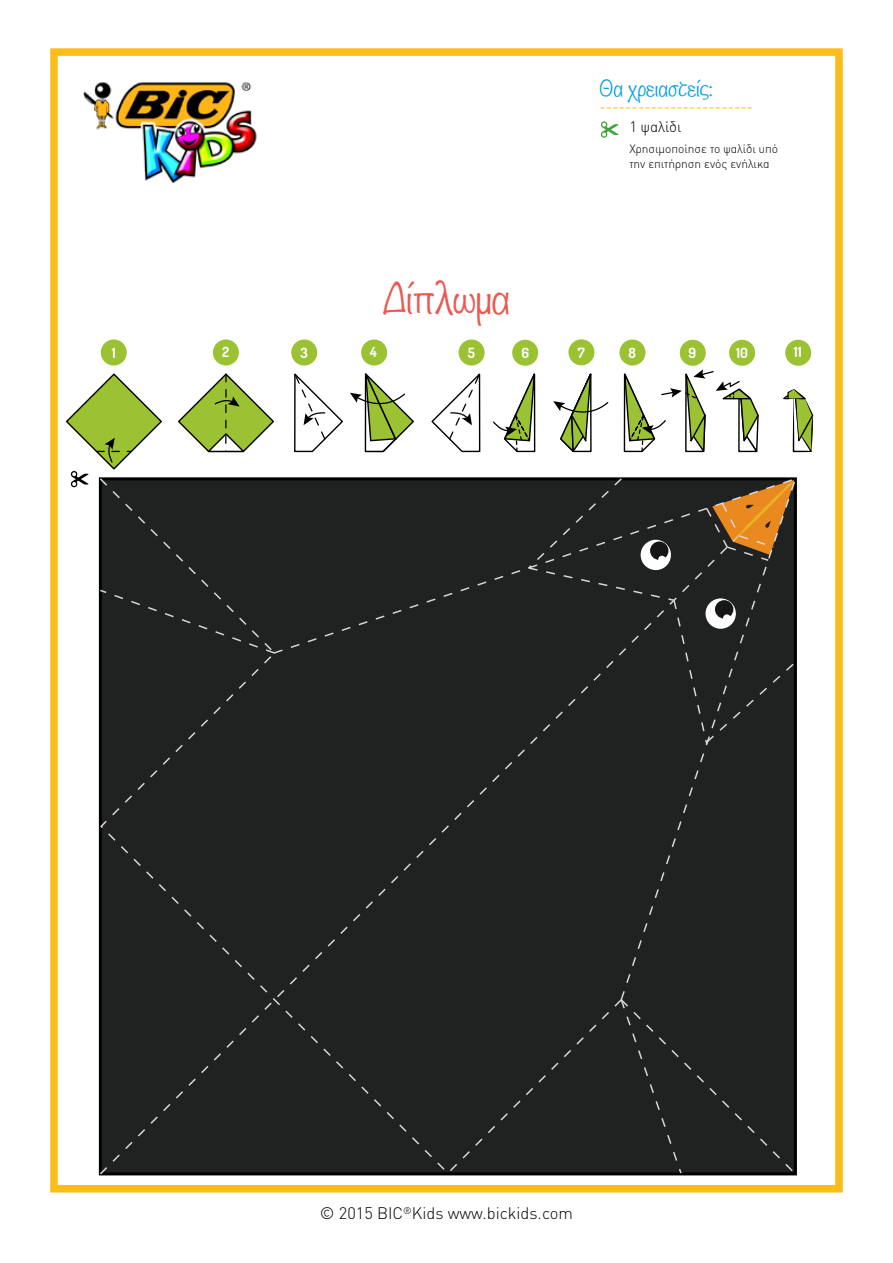
<style>
.page{position:relative;width:893px;height:1263px;background:#fff}
.page>*{position:absolute;margin:0;border:0;box-sizing:border-box;transform-origin:0 0}
.t1{font:300 37.5px "Noteworthy";color:#eb5850}
.t2{font:300 19.5px "Noteworthy";color:#009fe3}
.t3{font:18px "Minion Pro";color:#fcbd1b}
.t4{font:300 16.5px "DIN Pro";color:#000}
.t5{font:300 15px "DIN Pro";color:#000}
.t6{font:700 14.1px "Dosis";color:#fff}
.t7{font:300 12px/14.4px "DIN Pro";color:#000}
</style>
<div class="page">
<div style="left:50px;top:48px;width:793px;height:1144px;border:8px solid #fcbd1b"></div>
<img style="left:83px;top:82px;width:174px;height:101px">
<svg style="left:600px;top:121px;width:19px;height:17px"></svg>
<div style="left:680px;top:340px;width:26px;height:26px;background:#9bc233;border-radius:50%"></div>
<div style="left:729px;top:340px;width:26px;height:26px;background:#9bc233;border-radius:50%"></div>
<div style="left:101px;top:339px;width:26px;height:26px;background:#9bc233;border-radius:50%"></div>
<div style="left:213px;top:339px;width:26px;height:26px;background:#9bc233;border-radius:50%"></div>
<div style="left:291px;top:339px;width:26px;height:26px;background:#9bc233;border-radius:50%"></div>
<div style="left:361px;top:339px;width:26px;height:26px;background:#9bc233;border-radius:50%"></div>
<div style="left:459px;top:339px;width:26px;height:26px;background:#9bc233;border-radius:50%"></div>
<div style="left:512px;top:340px;width:26px;height:26px;background:#9bc233;border-radius:50%"></div>
<svg style="left:568px;top:339px;width:26px;height:26px"></svg>
<div style="left:619px;top:339px;width:26px;height:26px;background:#9bc233;border-radius:50%"></div>
<div style="left:785px;top:340px;width:26px;height:26px;background:#9bc233;border-radius:50%"></div>
<svg style="left:350px;top:373px;width:64px;height:80px"></svg>
<svg style="left:553px;top:341px;width:56px;height:112px"></svg>
<svg style="left:783px;top:389px;width:30px;height:63px"></svg>
<svg style="left:294px;top:373px;width:49px;height:80px"></svg>
<svg style="left:431px;top:373px;width:50px;height:80px"></svg>
<svg style="left:493px;top:373px;width:43px;height:80px"></svg>
<svg style="left:623px;top:369px;width:136px;height:84px"></svg>
<div style="left:99px;top:655px;width:520px;height:520px;background:#202121"></div>
<div style="left:277px;top:477px;width:250px;height:178px;background:#202121"></div>
<div style="left:619px;top:746px;width:178px;height:252px;background:#202121"></div>
<div style="left:619px;top:998px;width:178px;height:178px;background:#202121"></div>
<svg style="left:527px;top:477px;width:270px;height:269px"></svg>
<svg style="left:66px;top:373px;width:211px;height:282px"></svg>
<h2 class="t2" style="left:600px;top:71px;width:115px">Θα χρειαστείς:</h2>
<h3 class="t3" style="left:600px;top:94px;width:155px">------------------------</h3>
<p class="t5" style="left:629px;top:115px;width:54px">1 ψαλίδι</p>
<h1 class="t1" style="left:383px;top:265px;width:129px">Δίπλωμα</h1>
<p class="t7" style="left:629px;top:141px;width:150px">Χρησιμοποίησε το ψαλίδι υπό την επιτήρηση ενός ενήλικα</p>
<p class="t6" style="left:112px;top:343px;width:6px">1</p>
<p class="t6" style="left:222px;top:343px;width:9px">2</p>
<p class="t6" style="left:301px;top:343px;width:9px">3</p>
<p class="t6" style="left:370px;top:343px;width:9px">4</p>
<p class="t6" style="left:468px;top:343px;width:9px">5</p>
<p class="t6" style="left:521px;top:344px;width:9px">6</p>
<p class="t6" style="left:578px;top:344px;width:8px">7</p>
<p class="t6" style="left:628px;top:343px;width:9px">8</p>
<p class="t6" style="left:689px;top:344px;width:9px">9</p>
<p class="t6" style="left:736px;top:344px;width:13px">10</p>
<p class="t6" style="left:794px;top:343px;width:10px">11</p>
<h3 class="t4" style="left:320px;top:1200px;width:255px">© 2015 BIC<sup>®</sup>Kids www.bickids.com</h3>
</div>
